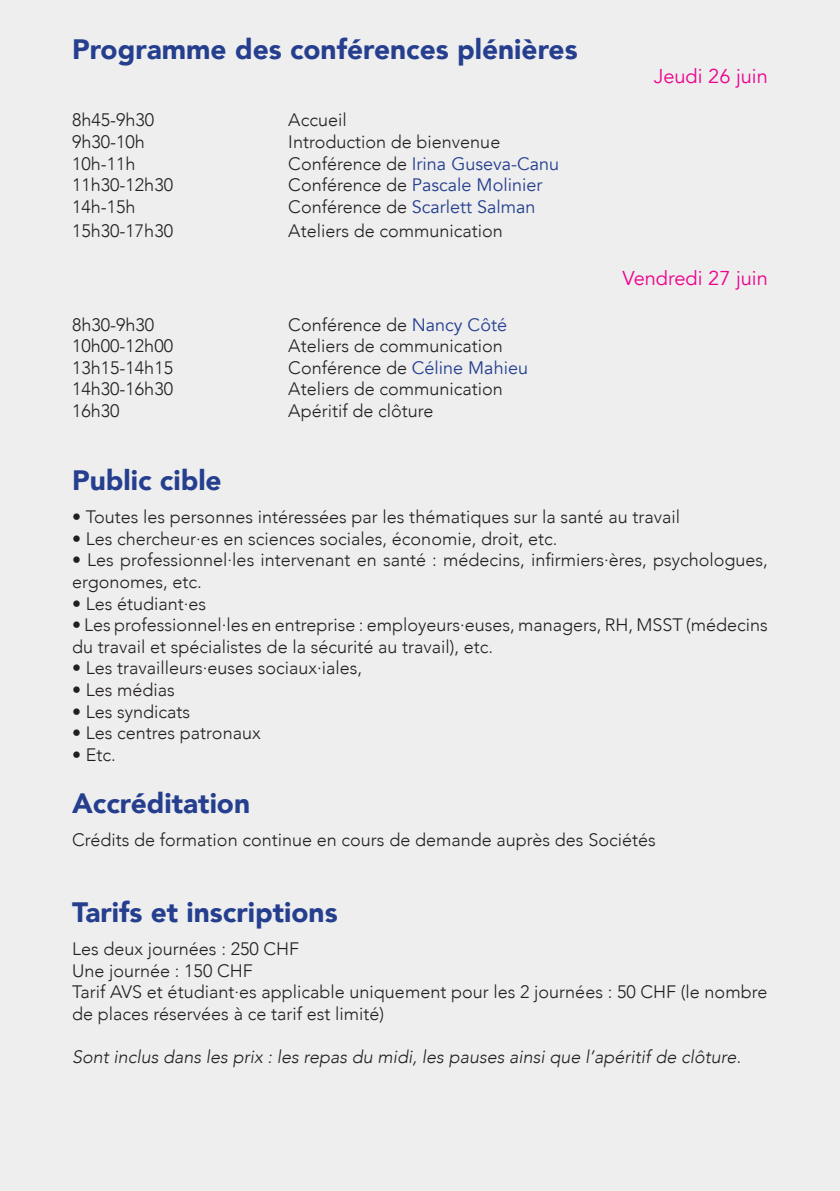
<style>
.page{position:relative;width:840px;height:1191px;background:#fff}
.page>*{position:absolute;margin:0;border:0;box-sizing:border-box;transform-origin:0 0}
.t1{font:900 28px "Avenir";color:#253f8e}
.t2{font:20px "Avenir";color:#ed028c}
.t3{font:300 18px/21.6px "Avenir";color:#231f20}
.t4{font:18px "Avenir";color:#253f8e}
.t5{font:italic 300 18px "Avenir";color:#231f20}
.s1{font-weight:300;color:#231f20}
.s2{font-weight:400;color:#253f8e}
</style>
<div class="page">
<div style="left:0;top:0;width:839px;height:1191px;background:#eeeeef"></div>
<p class="t1" style="left:72px;top:25px;width:507px">Programme des conférences plénières</p>
<p class="t3" style="left:72px;top:109px;width:84px">8h45-9h30</p>
<p class="t3" style="left:288px;top:109px;width:60px">Accueil</p>
<p class="t3" style="left:72px;top:131px;width:74px">9h30-10h</p>
<p class="t3" style="left:288px;top:131px;width:213px">Introduction de bienvenue</p>
<p class="t3" style="left:72px;top:153px;width:65px">10h-11h</p>
<p class="t4" style="left:288px;top:153px;width:272px"><span class="s1">Conférence de</span> Irina Guseva-Canu</p>
<p class="t3" style="left:72px;top:174px;width:102px">11h30-12h30</p>
<p class="t4" style="left:288px;top:174px;width:255px"><span class="s1">Conférence de</span> Pascale Molinier</p>
<p class="t3" style="left:72px;top:196px;width:65px">14h-15h</p>
<p class="t4" style="left:288px;top:196px;width:249px"><span class="s1">Conférence de</span> Scarlett Salman</p>
<p class="t3" style="left:72px;top:220px;width:102px">15h30-17h30</p>
<p class="t3" style="left:288px;top:220px;width:216px">Ateliers de communication</p>
<p class="t3" style="left:72px;top:313px;width:84px">8h30-9h30</p>
<p class="t3" style="left:288px;top:313px;width:220px">Conférence de <span class="s2">Nancy Côté</span></p>
<p class="t3" style="left:72px;top:335px;width:102px">10h00-12h00</p>
<p class="t3" style="left:288px;top:335px;width:216px">Ateliers de communication</p>
<p class="t3" style="left:72px;top:357px;width:102px">13h15-14h15</p>
<p class="t3" style="left:288px;top:357px;width:241px">Conférence de <span class="s2">Céline Mahieu</span></p>
<p class="t3" style="left:72px;top:378px;width:102px">14h30-16h30</p>
<p class="t3" style="left:288px;top:378px;width:216px">Ateliers de communication</p>
<p class="t3" style="left:72px;top:400px;width:49px">16h30</p>
<p class="t3" style="left:288px;top:400px;width:147px">Apéritif de clôture</p>
<p class="t2" style="left:653px;top:64px;width:116px">Jeudi 26 juin</p>
<p class="t2" style="left:622px;top:266px;width:147px">Vendredi 27 juin</p>
<p class="t1" style="left:72px;top:456px;width:151px">Public cible</p>
<p class="t3" style="left:72px;top:506px;width:609px">• Toutes les personnes intéressées par les thématiques sur la santé au travail</p>
<p class="t3" style="left:72px;top:528px;width:486px">• Les chercheur·es en sciences sociales, économie, droit, etc.</p>
<p class="t3" style="left:72px;top:549px;width:697px">• Les professionnel·les intervenant en santé : médecins, infirmiers·ères, psychologues, ergonomes, etc.</p>
<p class="t3" style="left:72px;top:592px;width:136px">• Les étudiant·es</p>
<p class="t3" style="left:72px;top:614px;width:696px">• Les professionnel·les en entreprise : employeurs·euses, managers, RH, MSST (médecins du travail et spécialistes de la sécurité au travail), etc.</p>
<p class="t3" style="left:72px;top:657px;width:291px">• Les travailleurs·euses sociaux·iales,</p>
<p class="t3" style="left:72px;top:679px;width:104px">• Les médias</p>
<p class="t3" style="left:72px;top:700px;width:120px">• Les syndicats</p>
<p class="t3" style="left:72px;top:722px;width:190px">• Les centres patronaux</p>
<p class="t3" style="left:72px;top:744px;width:45px">• Etc.</p>
<p class="t1" style="left:72px;top:779px;width:179px">Accréditation</p>
<p class="t3" style="left:72px;top:828px;width:585px">Crédits de formation continue en cours de demande auprès des Sociétés</p>
<p class="t1" style="left:72px;top:888px;width:267px">Tarifs et inscriptions</p>
<p class="t3" style="left:72px;top:938px;width:228px">Les deux journées : 250 CHF</p>
<p class="t3" style="left:72px;top:959px;width:182px">Une journée : 150 CHF</p>
<p class="t3" style="left:72px;top:981px;width:696px">Tarif AVS et étudiant·es applicable uniquement pour les 2 journées : 50 CHF (le nombre de places réservées à ce tarif est limité)</p>
<p class="t5" style="left:72px;top:1046px;width:670px">Sont inclus dans les prix : les repas du midi, les pauses ainsi que l’apéritif de clôture.</p>
</div>
